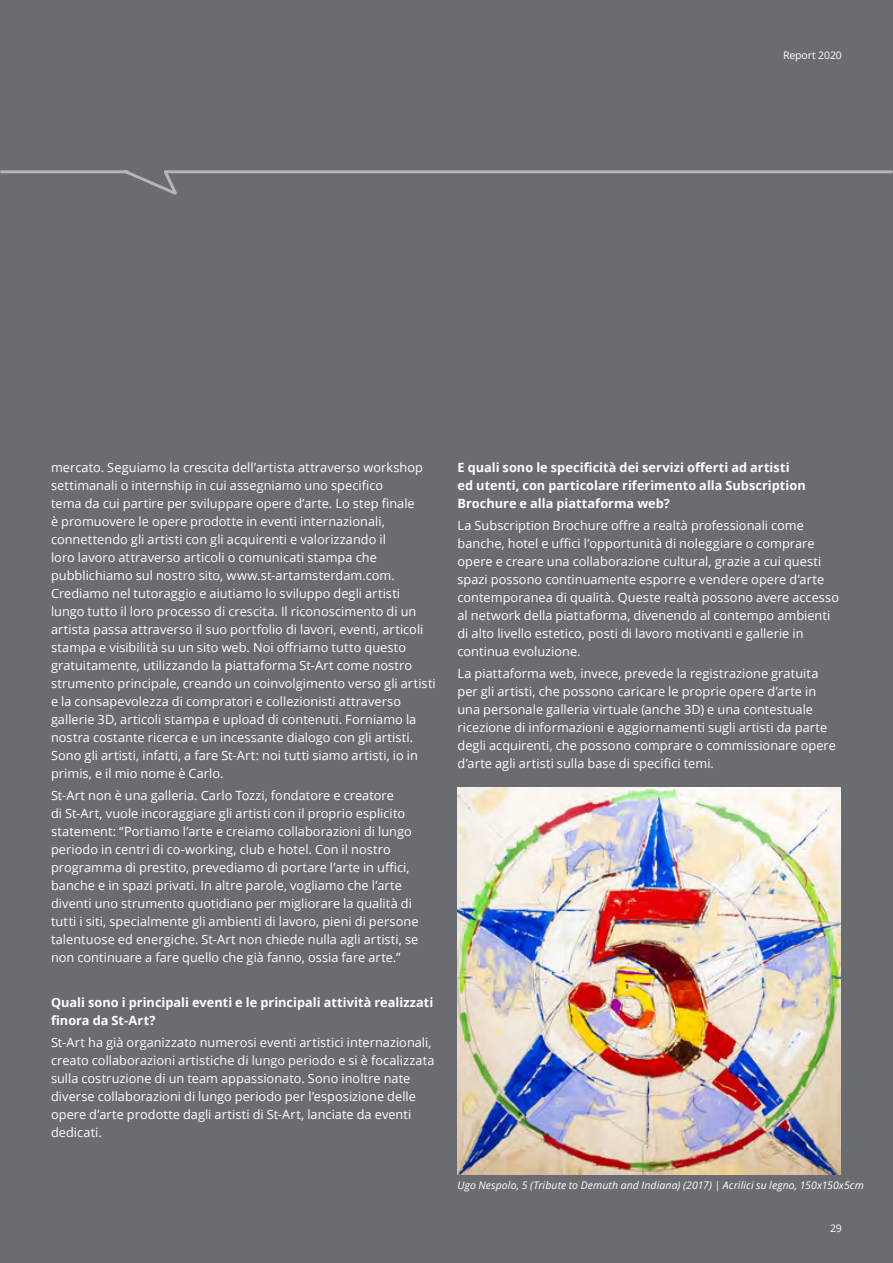
<style>
.page{position:relative;width:893px;height:1263px;background:#6a6c71}
.page>*{position:absolute;margin:0;border:0;box-sizing:border-box;transform-origin:0 0}
.t1{font:12.75px/18px "Open Sans";letter-spacing:.005em;color:#fff}
.t2{font:700 12.75px/18px "Open Sans";color:#fff}
.t3{font:italic 10.5px "Open Sans";letter-spacing:.01em;color:#fff}
.t4{font:10.5px "Open Sans";letter-spacing:-.01em;color:#fff}
</style>
<div class="page">
<hr style="left:2px;top:170px;width:125px;height:3px;background:#fff">
<svg style="left:122px;top:170px;width:57px;height:25px"></svg>
<hr style="left:165px;top:170px;width:726px;height:3px;background:#fff">
<img style="left:457px;top:788px;width:384px;height:387px">
<p class="t4" style="left:783px;top:48px;width:60px">Report 2020</p>
<p class="t1" style="left:51px;top:458px;width:386px">mercato. Seguiamo la crescita dell’artista attraverso workshop settimanali o internship in cui assegniamo uno specifico<br>tema da cui partire per sviluppare opere d’arte. Lo step finale<br>è promuovere le opere prodotte in eventi internazionali, connettendo gli artisti con gli acquirenti e valorizzando il<br>loro lavoro attraverso articoli o comunicati stampa che pubblichiamo sul nostro sito, www.st-artamsterdam.com.<br>Crediamo nel tutoraggio e aiutiamo lo sviluppo degli artisti lungo tutto il loro processo di crescita. Il riconoscimento di un artista passa attraverso il suo portfolio di lavori, eventi, articoli stampa e visibilità su un sito web. Noi offriamo tutto questo gratuitamente, utilizzando la piattaforma St-Art come nostro strumento principale, creando un coinvolgimento verso gli artisti e la consapevolezza di compratori e collezionisti attraverso gallerie 3D, articoli stampa e upload di contenuti. Forniamo la nostra costante ricerca e un incessante dialogo con gli artisti.<br>Sono gli artisti, infatti, a fare St-Art: noi tutti siamo artisti, io in primis, e il mio nome è Carlo.</p>
<p class="t1" style="left:51px;top:786px;width:369px">St-Art non è una galleria. Carlo Tozzi, fondatore e creatore<br>di St-Art, vuole incoraggiare gli artisti con il proprio esplicito statement: “Portiamo l’arte e creiamo collaborazioni di lungo periodo in centri di co-working, club e hotel. Con il nostro programma di prestito, prevediamo di portare l’arte in uffici, banche e in spazi privati. In altre parole, vogliamo che l’arte diventi uno strumento quotidiano per migliorare la qualità di tutti i siti, specialmente gli ambienti di lavoro, pieni di persone talentuose ed energiche. St-Art non chiede nulla agli artisti, se non continuare a fare quello che già fanno, ossia fare arte.”</p>
<p class="t2" style="left:51px;top:992px;width:384px">Quali sono i principali eventi e le principali attività realizzati finora da St-Art?</p>
<p class="t1" style="left:51px;top:1033px;width:385px">St-Art ha già organizzato numerosi eventi artistici internazionali, creato collaborazioni artistiche di lungo periodo e si è focalizzata sulla costruzione di un team appassionato. Sono inoltre nate diverse collaborazioni di lungo periodo per l’esposizione delle opere d’arte prodotte dagli artisti di St-Art, lanciate da eventi dedicati.</p>
<p class="t2" style="left:457px;top:458px;width:350px">E quali sono le specificità dei servizi offerti ad artisti ed utenti, con particolare riferimento alla Subscription<br>Brochure e alla piattaforma web?</p>
<p class="t1" style="left:457px;top:516px;width:383px">La Subscription Brochure offre a realtà professionali come banche, hotel e uffici l’opportunità di noleggiare o comprare opere e creare una collaborazione cultural, grazie a cui questi spazi possono continuamente esporre e vendere opere d’arte contemporanea di qualità. Queste realtà possono avere accesso al network della piattaforma, divenendo al contempo ambienti di alto livello estetico, posti di lavoro motivanti e gallerie in continua evoluzione.</p>
<p class="t1" style="left:457px;top:664px;width:380px">La piattaforma web, invece, prevede la registrazione gratuita per gli artisti, che possono caricare le proprie opere d’arte in una personale galleria virtuale (anche 3D) e una contestuale ricezione di informazioni e aggiornamenti sugli artisti da parte degli acquirenti, che possono comprare o commissionare opere d’arte agli artisti sulla base di specifici temi.</p>
<p class="t3" style="left:457px;top:1178px;width:408px">Ugo Nespolo, 5 (Tribute to Demuth and Indiana) (2017) | Acrilici su legno, 150x150x5cm</p>
<p class="t4" style="left:830px;top:1221px;width:13px">29</p>
</div>
